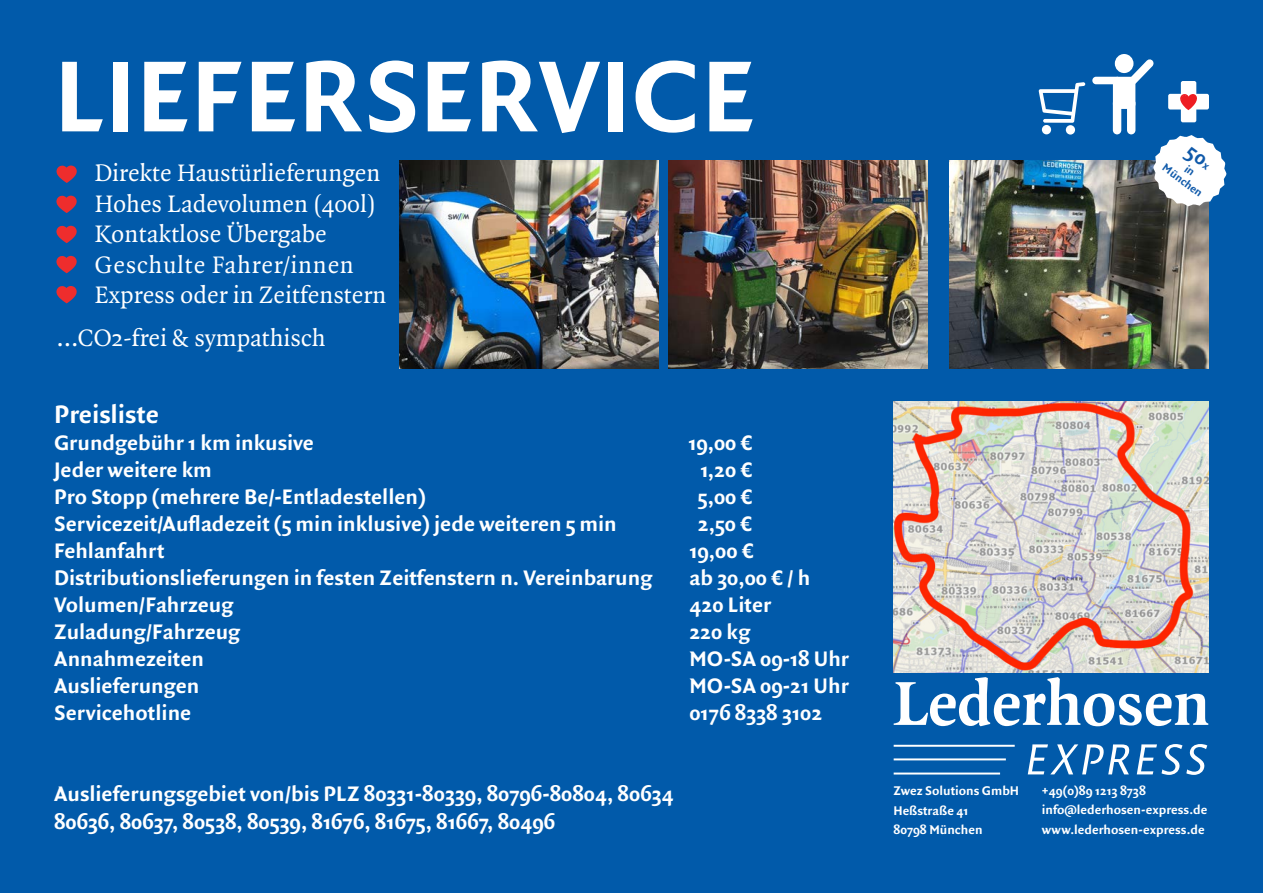
<style>
.page{position:relative;width:1263px;height:893px;background:#015aaa}
.page>*{position:absolute;margin:0;border:0;box-sizing:border-box;transform-origin:0 0}
.t1{font:108px "Quadraat Sans OT Bld";color:#fff}
.t2{font:27px "Quadraat Sans OT Bld";color:#fff}
.t3{font:25.5px/30.6px "Quadraat OT";color:#fff}
.t4{font:25.5px "Quadraat OT";letter-spacing:.03em;color:#fff}
.t5{font:22.5px "Quadraat Sans OT Bld";color:#fff}
.Text{font:13.5px "Quadraat Sans OT Bld";color:#fff}
.Seitenüberschrift{font:11.85px "Quadraat Sans OT Bld";color:#105aaa}
</style>
<div class="page">
<svg style="left:56px;top:196px;width:21px;height:17px"></svg>
<svg style="left:56px;top:226px;width:21px;height:17px"></svg>
<svg style="left:56px;top:256px;width:21px;height:17px"></svg>
<svg style="left:56px;top:286px;width:21px;height:17px"></svg>
<svg style="left:57px;top:165px;width:20px;height:18px"></svg>
<img style="left:399px;top:161px;width:260px;height:208px">
<img style="left:668px;top:161px;width:260px;height:208px">
<img style="left:894px;top:402px;width:315px;height:270px">
<svg style="left:1028px;top:744px;width:179px;height:31px"></svg>
<svg style="left:894px;top:677px;width:314px;height:49px"></svg>
<hr style="left:894px;top:745px;width:121px;height:2px;background:#fff">
<hr style="left:894px;top:758px;width:112px;height:2px;background:#fff">
<hr style="left:894px;top:772px;width:106px;height:2px;background:#fff">
<img style="left:949px;top:161px;width:260px;height:208px">
<div style="left:1042px;top:125px;width:9px;height:9px;background:#fff;border-radius:50%"></div>
<div style="left:1066px;top:125px;width:9px;height:10px;background:#fff;border-radius:50%"></div>
<div style="left:1113px;top:99px;width:8px;height:35px;background:#fff;border-radius:4px"></div>
<div style="left:1127px;top:99px;width:8px;height:35px;background:#fff;border-radius:4px"></div>
<svg style="left:1039px;top:54px;width:115px;height:69px"></svg>
<div style="left:1181px;top:81px;width:15px;height:41px;background:#fff;border-radius:2px"></div>
<div style="left:1168px;top:94px;width:41px;height:16px;background:#fff;border-radius:2px"></div>
<svg style="left:1177px;top:92px;width:31px;height:18px"></svg>
<svg style="left:1153px;top:135px;width:74px;height:71px"></svg>
<p class="t1" style="left:54px;top:20px;width:703px">LIEFERSERVICE</p>
<p class="t3" style="left:95px;top:157px;width:287px">Direkte Haustürlieferungen<br>Hohes Ladevolumen (400l)</p>
<p class="t3" style="left:95px;top:218px;width:233px">Kontaktlose Übergabe</p>
<p class="t4" style="left:95px;top:247px;width:261px">Geschulte Fahrer/innen</p>
<p class="t3" style="left:95px;top:280px;width:293px">Express oder in Zeitfenstern</p>
<p class="t3" style="left:56px;top:322px;width:271px">...CO2-frei &amp; sympathisch</p>
<p class="t2" style="left:54px;top:396px;width:107px">Preisliste</p>
<p class="t5" style="left:54px;top:427px;width:261px">Grundgebühr 1 km inkusive</p>
<p class="t5" style="left:688px;top:427px;width:65px">19,00 €</p>
<p class="t5" style="left:54px;top:454px;width:159px">Jeder weitere km</p>
<p class="t5" style="left:701px;top:454px;width:53px">1,20 €</p>
<p class="t5" style="left:54px;top:481px;width:373px">Pro Stopp (mehrere Be/-Entladestellen)</p>
<p class="t5" style="left:698px;top:481px;width:56px">5,00 €</p>
<p class="t5" style="left:54px;top:508px;width:564px">Servicezeit/Aufladezeit (5 min inklusive) jede weiteren 5 min</p>
<p class="t5" style="left:698px;top:508px;width:56px">2,50 €</p>
<p class="t5" style="left:54px;top:535px;width:112px">Fehlanfahrt</p>
<p class="t5" style="left:689px;top:535px;width:65px">19,00 €</p>
<p class="t5" style="left:54px;top:562px;width:600px">Distributionslieferungen in festen Zeitfenstern n. Vereinbarung</p>
<p class="t5" style="left:690px;top:562px;width:122px">ab 30,00 € / h</p>
<p class="t5" style="left:54px;top:589px;width:181px">Volumen/Fahrzeug</p>
<p class="t5" style="left:689px;top:589px;width:83px">420 Liter</p>
<p class="t5" style="left:54px;top:616px;width:188px">Zuladung/Fahrzeug</p>
<p class="t5" style="left:689px;top:616px;width:62px">220 kg</p>
<p class="t5" style="left:54px;top:643px;width:152px">Annahmezeiten</p>
<p class="t5" style="left:689px;top:643px;width:161px">MO-SA 09-18 Uhr</p>
<p class="t5" style="left:54px;top:670px;width:147px">Auslieferungen</p>
<p class="t5" style="left:689px;top:670px;width:161px">MO-SA 09-21 Uhr</p>
<p class="t5" style="left:54px;top:697px;width:139px">Servicehotline</p>
<p class="t5" style="left:689px;top:697px;width:134px">0176 8338 3102</p>
<p class="t5" style="left:54px;top:778px;width:621px">Auslieferungsgebiet von/bis PLZ 80331-80339, 80796-80804, 80634</p>
<p class="t5" style="left:54px;top:805px;width:503px">80636, 80637, 80538, 80539, 81676, 81675, 81667, 80496</p>
<p class="Seitenüberschrift" style="left:1169px;top:159px;width:48px;rotate:36deg">München</p>
<p class="Text" style="left:893px;top:781px;width:127px">Zwez Solutions GmbH</p>
<p class="Text" style="left:893px;top:801px;width:76px">Heßstraße 41</p>
<p class="Text" style="left:893px;top:820px;width:91px">80798 München</p>
<p class="Text" style="left:1042px;top:781px;width:106px">+49(0)89 1213 8738</p>
<p class="Text" style="left:1042px;top:800px;width:167px">info@lederhosen-express.de</p>
<p class="Text" style="left:1042px;top:820px;width:164px">www.lederhosen-express.de</p>
</div>
